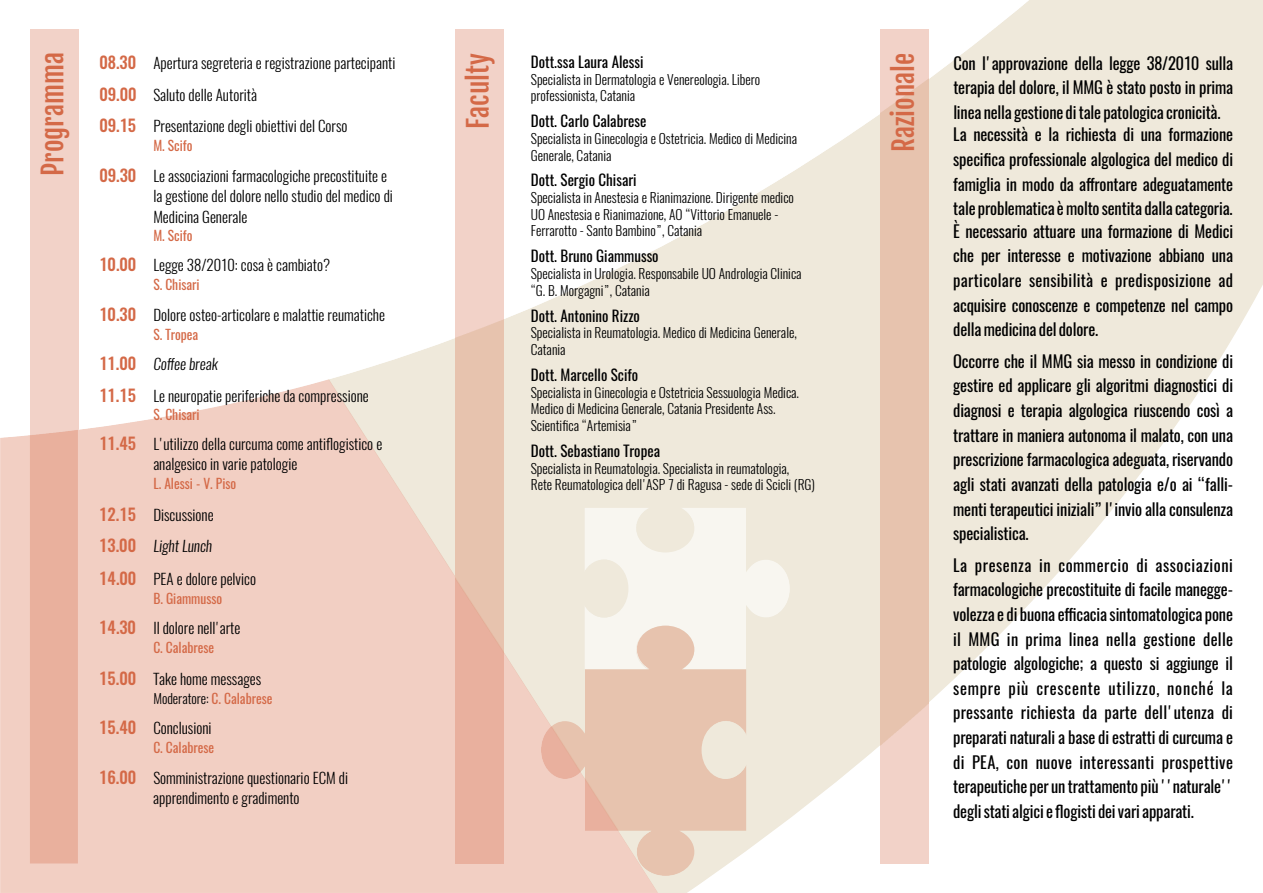
<style>
.page{position:relative;width:1263px;height:893px;background:#fff}
.page>*{position:absolute;margin:0;border:0;box-sizing:border-box;transform-origin:0 0}
.t1{font:27px "Fjalla One";color:#d46947}
.t2{font:16.5px/24.6px "Oswald";letter-spacing:-.01em;color:#000;text-align:justify}
.t3{font:500 16.5px "Oswald";color:#d46947}
.t4{font:300 15px/31.3px "Oswald";color:#000}
.t5{font:15px "Oswald";color:#000}
.t6{font:300 13.5px/16.5px "Oswald";color:#000}
.t7{font:13.5px "Oswald";color:#d46947}
.s1{font-weight:500;font-size:16.5px;color:#d46947}
.s2{font-style:italic}
.s3{font-weight:400;color:#d46947}
</style>
<div class="page">
<img style="left:332px;top:0;width:931px;height:893px">
<img style="left:1px;top:379px;width:657px;height:514px">
<img style="left:585px;top:508px;width:205px;height:161px">
<img style="left:541px;top:626px;width:205px;height:250px">
<img style="left:456px;top:30px;width:47px;height:833px">
<img style="left:881px;top:30px;width:47px;height:833px">
<h1 class="t1" style="left:40px;top:176px;width:125px;rotate:-90deg">Programma</h1>
<p class="t4" style="left:99px;top:48px;width:298px"><span class="s1">08.30</span> Apertura segreteria e registrazione partecipanti<br><span class="s1">09.00</span> Saluto delle Autorità<br><span class="s1">09.15</span> Presentazione degli obiettivi del Corso</p>
<p class="t7" style="left:153px;top:137px;width:41px">M. Scifo</p>
<p class="t4" style="left:153px;top:165px;width:241px;line-height:20.5px;text-indent:-54px"><span class="s1">09.30</span> Le associazioni farmacologiche precostituite e la gestione del dolore nello studio del medico di<br>Medicina Generale</p>
<p class="t7" style="left:153px;top:227px;width:41px">M. Scifo</p>
<p class="t4" style="left:99px;top:249px;width:232px"><span class="s1">10.00</span> Legge 38/2010: cosa è cambiato?</p>
<p class="t7" style="left:153px;top:276px;width:48px">S. Chisari</p>
<p class="t4" style="left:99px;top:299px;width:287px"><span class="s1">10.30</span> Dolore osteo-articolare e malattie reumatiche</p>
<p class="t7" style="left:153px;top:325px;width:46px">S. Tropea</p>
<p class="t4" style="left:99px;top:349px;width:271px"><span class="s1">11.00</span> <span class="s2">Coffee break<br></span><span class="s1">11.15</span> Le neuropatie periferiche da compressione</p>
<p class="t7" style="left:153px;top:405px;width:48px">S. Chisari</p>
<p class="t3" style="left:99px;top:432px;width:38px">11.45</p>
<p class="t4" style="left:153px;top:434px;width:230px;line-height:20px">L'utilizzo della curcuma come antiflogistico e analgesico in varie patologie</p>
<p class="t7" style="left:153px;top:474px;width:84px">L. Alessi - V. Piso</p>
<p class="t4" style="left:99px;top:499px;width:158px;line-height:32px"><span class="s1">12.15</span> Discussione<br><span class="s1">13.00</span> <span class="s2">Light Lunch<br></span><span class="s1">14.00</span> PEA e dolore pelvico</p>
<p class="t7" style="left:153px;top:589px;width:70px">B. Giammusso</p>
<p class="t4" style="left:99px;top:612px;width:143px"><span class="s1">14.30</span> Il dolore nell'arte</p>
<p class="t7" style="left:153px;top:639px;width:62px">C. Calabrese</p>
<p class="t4" style="left:99px;top:663px;width:163px"><span class="s1">15.00</span> Take home messages</p>
<p class="t6" style="left:153px;top:690px;width:121px">Moderatore: <span class="s3">C. Calabrese</span></p>
<p class="t4" style="left:99px;top:712px;width:114px"><span class="s1">15.40</span> Conclusioni</p>
<p class="t7" style="left:153px;top:738px;width:62px">C. Calabrese</p>
<p class="t4" style="left:99px;top:767px;width:250px;line-height:20.7px;text-align:center"><span class="s1">16.00</span> Somministrazione questionario ECM di apprendimento e gradimento</p>
<h1 class="t1" style="left:465px;top:129px;width:77px;rotate:-90deg">Faculty</h1>
<p class="t5" style="left:531px;top:51px;width:114px">Dott.ssa Laura Alessi</p>
<p class="t6" style="left:531px;top:71px;width:231px">Specialista in Dermatologia e Venereologia. Libero professionista, Catania</p>
<p class="t5" style="left:531px;top:111px;width:117px">Dott. Carlo Calabrese</p>
<p class="t6" style="left:531px;top:130px;width:268px">Specialista in Ginecologia e Ostetricia. Medico di Medicina<br>Generale, Catania</p>
<p class="t5" style="left:531px;top:170px;width:107px">Dott. Sergio Chisari</p>
<p class="t6" style="left:531px;top:190px;width:265px">Specialista in Anestesia e Rianimazione. Dirigente medico<br>UO Anestesia e Rianimazione, AO “Vittorio Emanuele -<br>Ferrarotto - Santo Bambino”, Catania</p>
<p class="t5" style="left:531px;top:246px;width:129px">Dott. Bruno Giammusso</p>
<p class="t6" style="left:531px;top:265px;width:272px">Specialista in Urologia. Responsabile UO Andrologia Clinica “G. B. Morgagni”, Catania</p>
<p class="t5" style="left:531px;top:305px;width:111px">Dott. Antonino Rizzo</p>
<p class="t6" style="left:531px;top:325px;width:268px">Specialista in Reumatologia. Medico di Medicina Generale,<br>Catania</p>
<p class="t5" style="left:531px;top:365px;width:109px">Dott. Marcello Scifo</p>
<p class="t6" style="left:531px;top:384px;width:270px">Specialista in Ginecologia e Ostetricia Sessuologia Medica.<br>Medico di Medicina Generale, Catania Presidente Ass.<br>Scientifica “Artemisia”</p>
<p class="t5" style="left:531px;top:440px;width:131px">Dott. Sebastiano Tropea</p>
<p class="t6" style="left:531px;top:460px;width:286px">Specialista in Reumatologia. Specialista in reumatologia,<br>Rete Reumatologica dell'ASP 7 di Ragusa - sede di Scicli (RG)</p>
<h1 class="t1" style="left:890px;top:152px;width:101px;rotate:-90deg">Razionale</h1>
<p class="t2" style="left:953px;top:51px;width:281px">Con l'approvazione della legge 38/2010 sulla terapia del dolore, il MMG è stato posto in prima linea nella gestione di tale patologica cronicità.</p>
<p class="t2" style="left:953px;top:122px;width:281px">La necessità e la richiesta di una formazione specifica professionale algologica del medico di famiglia in modo da affrontare adeguatamente tale problematica è molto sentita dalla categoria.</p>
<p class="t2" style="left:953px;top:219px;width:281px">È necessario attuare una formazione di Medici che per interesse e motivazione abbiano una particolare sensibilità e predisposizione ad acquisire conoscenze e competenze nel campo della medicina del dolore.</p>
<p class="t2" style="left:953px;top:349px;width:281px">Occorre che il MMG sia messo in condizione di gestire ed applicare gli algoritmi diagnostici di diagnosi e terapia algologica riuscendo così a trattare in maniera autonoma il malato, con una prescrizione farmacologica adeguata, riservando agli stati avanzati della patologia e/o ai “falli&shy;menti terapeutici iniziali” l'invio alla consulenza specialistica.</p>
<p class="t2" style="left:953px;top:552px;width:281px">La presenza in commercio di associazioni farmacologiche precostituite di facile manegge&shy;volezza e di buona efficacia sintomatologica pone il MMG in prima linea nella gestione delle patologie algologiche; a questo si aggiunge il sempre più crescente utilizzo, nonché la pressante richiesta da parte dell'utenza di preparati naturali a base di estratti di curcuma e di PEA, con nuove interessanti prospettive terapeutiche per un trattamento più ''naturale'' degli stati algici e flogisti dei vari apparati.</p>
</div>
